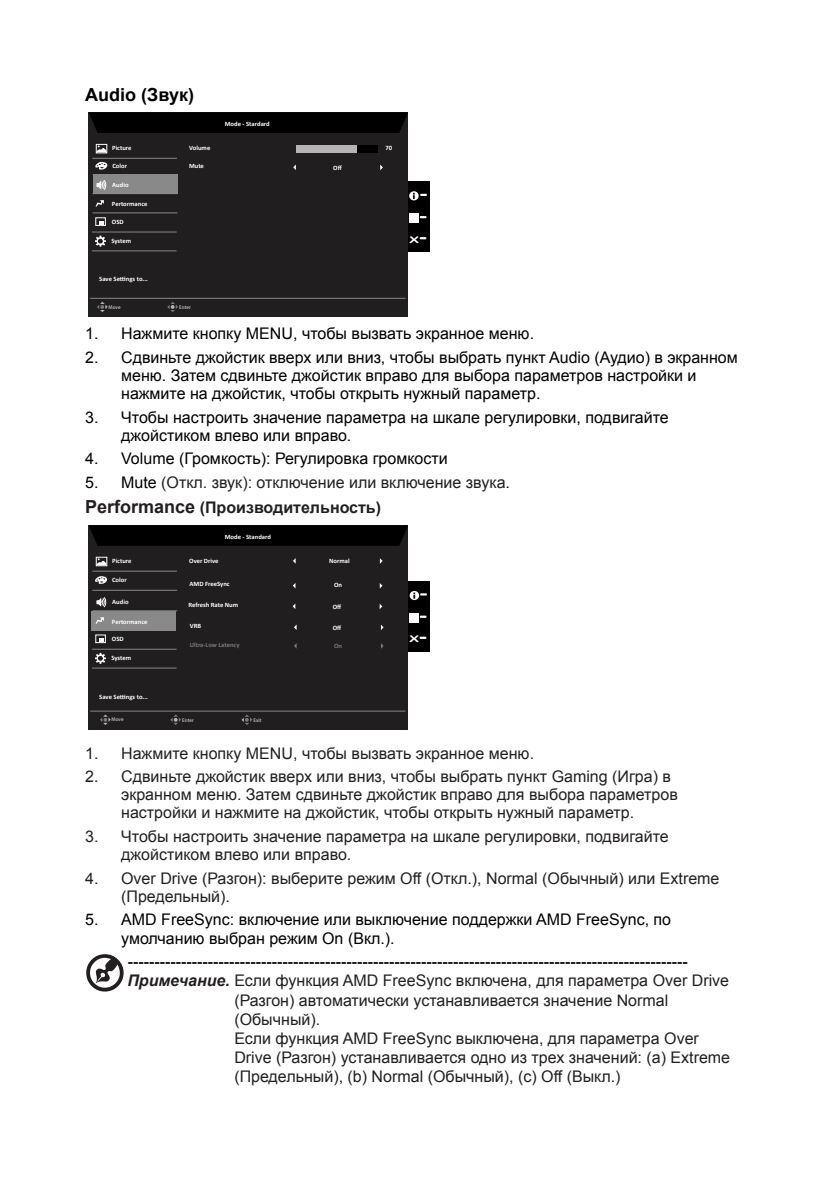
<style>
.page{position:relative;width:823px;height:1191px;background:#fff}
.page>*{position:absolute;margin:0;border:0;box-sizing:border-box;transform-origin:0 0}
.Heading1{font:700 18px "Arial";color:#000}
.Heading1-2{font:16px/18px "Arial";color:#231f20}
.t1{font:16px/18px "Arial";color:#000}
.Heading1-3{font:700 16px "Arial";color:#231f20}
.t2{font:9px "Arial Rounded MT Bold";color:#fff;scale:1.73 1}
.t3{font:700 6.6px "Calibri";color:#fff}
.t4{font:700 6.6px "Calibri";color:#7a7a7a}
.t5{font:4.8px "JQ Zong Yi FT G Bpc EUC H";color:#cbcbcb}
.t6{font:4.8px "JQ Zong Yi FT";color:#cbcbcb}
.s1{color:#000}
.s2{font-size:18px}
.s3{font-weight:700;font-style:italic}
</style>
<div class="page">
<div style="left:89px;top:112px;width:319px;height:205px;background:#201e1f"></div>
<svg style="left:89px;top:112px;width:319px;height:21px;background:#010101"></svg>
<hr style="left:90px;top:298px;width:315px;height:1px;background:#898989">
<div style="left:96px;top:144px;width:11px;height:9px;border:1px solid #fff"></div>
<svg style="left:97px;top:145px;width:9px;height:7px"></svg>
<hr style="left:92px;top:158px;width:85px;height:1px;background:#898989">
<div style="left:407px;top:182px;width:22px;height:70px;background:#000"></div>
<svg style="left:409px;top:213px;width:18px;height:10px"></svg>
<svg style="left:419px;top:237px;width:7px;height:3px"></svg>
<svg style="left:97px;top:302px;width:11px;height:10px"></svg>
<svg style="left:167px;top:302px;width:11px;height:10px"></svg>
<svg style="left:409px;top:191px;width:18px;height:9px"></svg>
<div style="left:296px;top:145px;width:81px;height:7px;background:#000"></div>
<div style="left:296px;top:145px;width:60px;height:7px;background:#b5b5b5"></div>
<svg style="left:293px;top:164px;width:3px;height:6px"></svg>
<div style="left:93px;top:175px;width:84px;height:19px;background:#898989"></div>
<svg style="left:95px;top:162px;width:13px;height:8px"></svg>
<hr style="left:92px;top:232px;width:84px;height:1px;background:#898989">
<hr style="left:92px;top:250px;width:84px;height:1px;background:#898989">
<hr style="left:92px;top:212px;width:85px;height:1px;background:#898989">
<hr style="left:92px;top:193px;width:85px;height:1px;background:#898989">
<hr style="left:93px;top:174px;width:84px;height:1px;background:#898989">
<div style="left:95px;top:217px;width:11px;height:9px;border:1px solid #fff"></div>
<svg style="left:99px;top:221px;width:5px;height:3px"></svg>
<svg style="left:95px;top:236px;width:11px;height:11px"></svg>
<svg style="left:96px;top:180px;width:11px;height:10px"></svg>
<svg style="left:95px;top:200px;width:9px;height:7px"></svg>
<div style="left:89px;top:525px;width:319px;height:204px;background:#201e1f"></div>
<div style="left:89px;top:525px;width:319px;height:21px;background:#000"></div>
<hr style="left:90px;top:710px;width:315px;height:1px;background:#898989">
<div style="left:96px;top:557px;width:11px;height:9px;border:1px solid #fff"></div>
<svg style="left:97px;top:558px;width:9px;height:7px"></svg>
<svg style="left:95px;top:576px;width:12px;height:8px"></svg>
<hr style="left:92px;top:571px;width:85px;height:1px;background:#898989">
<svg style="left:379px;top:558px;width:3px;height:6px"></svg>
<svg style="left:379px;top:583px;width:3px;height:5px"></svg>
<hr style="left:92px;top:590px;width:85px;height:1px;background:#898989">
<div style="left:91px;top:611px;width:85px;height:19px;background:#898989"></div>
<svg style="left:100px;top:714px;width:11px;height:11px"></svg>
<svg style="left:170px;top:714px;width:11px;height:11px"></svg>
<svg style="left:241px;top:714px;width:11px;height:11px"></svg>
<svg style="left:379px;top:603px;width:3px;height:6px"></svg>
<hr style="left:92px;top:649px;width:84px;height:1px;background:#898989">
<hr style="left:92px;top:667px;width:84px;height:1px;background:#898989">
<hr style="left:92px;top:610px;width:85px;height:1px;background:#898989">
<div style="left:95px;top:634px;width:11px;height:9px;border:1px solid #fff"></div>
<svg style="left:99px;top:638px;width:5px;height:3px"></svg>
<svg style="left:95px;top:653px;width:11px;height:11px"></svg>
<svg style="left:96px;top:597px;width:10px;height:11px"></svg>
<svg style="left:95px;top:617px;width:9px;height:7px"></svg>
<div style="left:407px;top:581px;width:22px;height:70px;background:#000"></div>
<svg style="left:409px;top:613px;width:18px;height:9px"></svg>
<svg style="left:419px;top:636px;width:7px;height:3px"></svg>
<svg style="left:409px;top:591px;width:18px;height:9px"></svg>
<svg style="left:380px;top:624px;width:3px;height:6px"></svg>
<svg style="left:86px;top:954px;width:38px;height:38px"></svg>
<p class="Heading1" style="left:85px;top:82px;width:110px">Audio (Звук)</p>
<p class="t3" style="left:225px;top:120px;width:46px">Mode - Stardard</p>
<p class="t3" style="left:112px;top:144px;width:21px">Picture</p>
<p class="t3" style="left:189px;top:144px;width:23px">Volume</p>
<p class="t3" style="left:385px;top:144px;width:8px">70</p>
<p class="t3" style="left:112px;top:162px;width:16px">Color</p>
<p class="t3" style="left:189px;top:162px;width:16px">Mute</p>
<p class="t3" style="left:333px;top:163px;width:10px">Off</p>
<p class="t3" style="left:112px;top:181px;width:18px">Audio</p>
<p class="t3" style="left:112px;top:200px;width:37px">Pertormance</p>
<p class="t3" style="left:112px;top:217px;width:13px">OSD</p>
<p class="t3" style="left:111px;top:237px;width:21px">System</p>
<p class="t3" style="left:99px;top:275px;width:50px">Save Settings to...</p>
<p class="t6" style="left:108px;top:304px;width:14px">Move</p>
<p class="t6" style="left:179px;top:304px;width:13px">Enter</p>
<p class="t2" style="left:409px;top:234px;width:7px">X</p>
<p class="t1" style="left:85px;top:325px;width:450px">1. Нажмите кнопку MENU, чтобы вызвать экранное меню.</p>
<p class="t1" style="left:121px;top:348px;width:617px;text-indent:-36px">2. Сдвиньте джойстик вверх или вниз, чтобы выбрать пункт Audio (Аудио) в экранном меню. Затем сдвиньте джойстик вправо для выбора параметров настройки и нажмите на джойстик, чтобы открыть нужный параметр.</p>
<p class="t1" style="left:121px;top:408px;width:549px;text-indent:-36px">3. Чтобы настроить значение параметра на шкале регулировки, подвигайте джойстиком влево или вправо.</p>
<p class="t1" style="left:85px;top:450px;width:364px">4. Volume (Громкость): Регулировка громкости</p>
<p class="Heading1-2" style="left:85px;top:473px;width:426px"><span class="s1">5. Mute</span> (Откл. звук): отключение или включение звука<span class="s1">.</span></p>
<p class="Heading1-3" style="left:85px;top:496px;width:297px"><span class="s2">Performance</span> (Производительность)</p>
<p class="t3" style="left:225px;top:532px;width:48px">Mode - Standard</p>
<p class="t3" style="left:112px;top:557px;width:21px">Picture</p>
<p class="t3" style="left:112px;top:576px;width:16px">Color</p>
<p class="t3" style="left:189px;top:557px;width:31px">Over Drive</p>
<p class="t3" style="left:329px;top:556px;width:22px">Normal</p>
<p class="t3" style="left:189px;top:580px;width:42px">AMD FreeSync</p>
<p class="t3" style="left:334px;top:581px;width:10px">On</p>
<p class="t3" style="left:112px;top:598px;width:18px">Audio</p>
<p class="t3" style="left:112px;top:617px;width:37px">Pertormance</p>
<p class="t3" style="left:112px;top:634px;width:13px">OSD</p>
<p class="t3" style="left:111px;top:654px;width:21px">System</p>
<p class="t3" style="left:99px;top:692px;width:50px">Save Settings to...</p>
<p class="t3" style="left:188px;top:601px;width:51px">Refresh Rate Num</p>
<p class="t3" style="left:332px;top:602px;width:10px">Off</p>
<p class="t3" style="left:190px;top:622px;width:13px">VRB</p>
<p class="t3" style="left:332px;top:623px;width:10px">Off</p>
<p class="t4" style="left:190px;top:640px;width:51px">Ultra-Low Latency</p>
<p class="t4" style="left:334px;top:642px;width:10px">On</p>
<p class="t5" style="left:112px;top:716px;width:14px">Move</p>
<p class="t5" style="left:182px;top:717px;width:13px">Enter</p>
<p class="t5" style="left:253px;top:717px;width:9px">Exit</p>
<p class="t2" style="left:409px;top:633px;width:7px">X</p>
<p class="Heading1-2" style="left:85px;top:744px;width:450px">1. Нажмите кнопку MENU, чтобы вызвать экранное меню.</p>
<p class="Heading1-2" style="left:121px;top:768px;width:558px;text-indent:-36px">2. Сдвиньте джойстик вверх или вниз, чтобы выбрать пункт Gaming (Игра) в экранном меню. Затем сдвиньте джойстик вправо для выбора параметров настройки и нажмите на джойстик, чтобы открыть нужный параметр.</p>
<p class="Heading1-2" style="left:121px;top:827px;width:549px;text-indent:-36px">3. Чтобы настроить значение параметра на шкале регулировки, подвигайте джойстиком влево или вправо.</p>
<p class="Heading1-2" style="left:121px;top:869px;width:599px;text-indent:-36px">4. Over Drive (Разгон): выберите режим Off (Откл.), Normal (Обычный) или Extreme (Предельный).</p>
<p class="t1" style="left:121px;top:911px;width:551px;text-indent:-36px">5. AMD FreeSync: включение или выключение поддержки AMD FreeSync, по умолчанию выбран режим On (Вкл.).</p>
<p class="Heading1-3" style="left:127px;top:951px;width:561px">‑--------------------------------------------------------------------------------------------------------</p>
<p class="Heading1-2" style="left:127px;top:972px;width:603px"><span class="s3">Примечание.</span> Если функция AMD FreeSync включена, для параметра Over Drive</p>
<p class="Heading1-2" style="left:234px;top:991px;width:435px">(Разгон) автоматически устанавливается значение Normal</p>
<p class="Heading1-2" style="left:234px;top:1010px;width:87px">(Обычный).</p>
<p class="Heading1-2" style="left:234px;top:1029px;width:466px">Если функция AMD FreeSync выключена, для параметра Over</p>
<p class="Heading1-2" style="left:234px;top:1048px;width:497px">Drive (Разгон) устанавливается одно из трех значений: (а) Extreme</p>
<p class="Heading1-2" style="left:234px;top:1068px;width:387px">(Предельный), (b) Normal (Обычный), (c) Off (Выкл.)</p>
</div>
